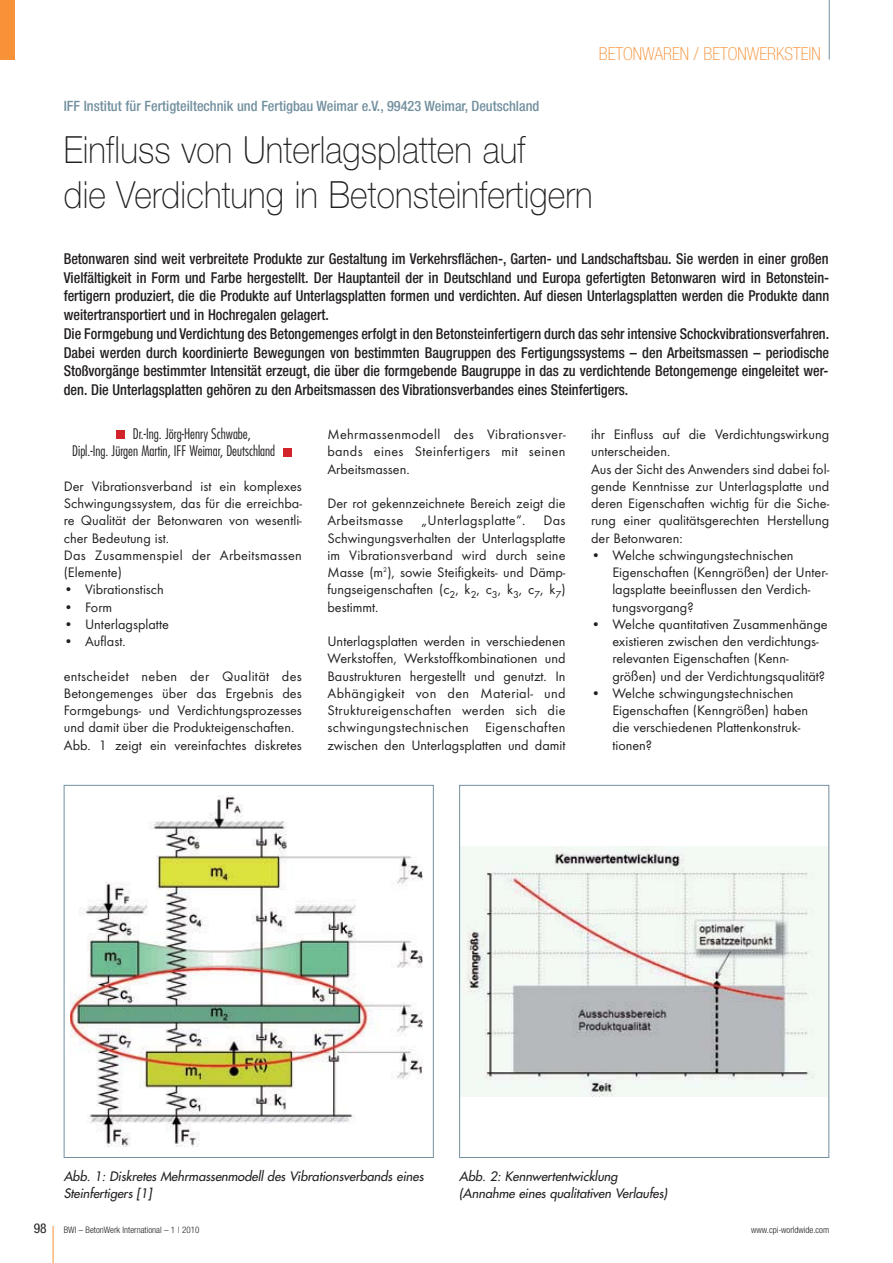
<style>
.page{position:relative;width:893px;height:1263px;background:#fff}
.page>*{position:absolute;margin:0;border:0;box-sizing:border-box;transform-origin:0 0}
.t1{font:100 37.5px/45px "Helvetica Neue";letter-spacing:.005em;color:#231f20;scale:.9 1}
.t2{font:100 condensed 18px "Helvetica Neue";color:#f79239}
.t3{font:500 condensed 15px/18.8px "Helvetica Neue";color:#231f20;scale:.95 1}
.t4{font:14.25px/17.2px "Futura T";color:#231f20}
.t5{font:500 condensed 14.25px "Helvetica Neue";color:#73909f}
.t6{font:300 condensed 14.25px/17.2px "Futura";color:#231f20}
.t7{font:14.25px "Futura T";letter-spacing:.025em;color:#231f20}
.t8{font:condensed 13.5px "Helvetica Neue";color:#231f20}
.t9{font:italic 12.75px/17.2px "Futura";letter-spacing:-.005em;color:#231f20}
.t10{font:300 condensed 9px "Helvetica Neue";color:#231f20}
</style>
<div class="page">
<img style="left:71px;top:796px;width:352px;height:350px">
<div style="left:64px;top:785px;width:370px;height:373px;border:1px solid #73909f"></div>
<img style="left:461px;top:847px;width:366px;height:249px">
<div style="left:459px;top:785px;width:370px;height:373px;border:1px solid #73909f"></div>
<hr style="left:53px;top:1226px;width:1px;height:37px;background:#f79239">
<hr style="left:829px;top:0;width:1px;height:60px;background:#73909f">
<div style="left:0;top:0;width:15px;height:60px;background:#f79239"></div>
<div style="left:283px;top:448px;width:9px;height:8px;background:#d2232a"></div>
<div style="left:116px;top:431px;width:9px;height:8px;background:#d2232a"></div>
<p class="t2" style="left:599px;top:47px;width:223px">BETONWAREN / BETONWERKSTEIN</p>
<p class="t5" style="left:64px;top:101px;width:477px">IFF Institut für Fertigteiltechnik und Fertigbau Weimar e.V., 99423 Weimar, Deutschland</p>
<h1 class="t1" style="left:64px;top:130px;width:589px">Einfluss von Unterlagsplatten auf<br>die Verdichtung in Betonsteinfertigern</h1>
<p class="t3" style="left:64px;top:250px;width:807px">Betonwaren sind weit verbreitete Produkte zur Gestaltung im Verkehrsflächen-, Garten- und Landschaftsbau. Sie werden in einer großen Vielfältigkeit in Form und Farbe hergestellt. Der Hauptanteil der in Deutschland und Europa gefertigten Betonwaren wird in Betonstein - fertigern produziert, die die Produkte auf Unterlagsplatten formen und verdichten. Auf diesen Unterlagsplatten werden die Produkte dann weitertransportiert und in Hochregalen gelagert.<br>Die Formgebung und Verdichtung des Betongemenges erfolgt in den Betonsteinfertigern durch das sehr intensive Schockvibrationsverfahren.<br>Dabei werden durch koordinierte Bewegungen von bestimmten Baugruppen des Fertigungssystems – den Arbeitsmassen – periodische Stoßvorgänge bestimmter Intensität erzeugt, die über die formgebende Baugruppe in das zu verdichtende Betongemenge eingeleitet wer&shy;den. Die Unterlagsplatten gehören zu den Arbeitsmassen des Vibrationsverbandes eines Steinfertigers.</p>
<p class="t6" style="left:72px;top:426px;width:204px;text-indent:61px">Dr.-Ing. Jörg-Henry Schwabe,<br>Dipl.-Ing. Jürgen Martin, IFF Weimar, Deutschland</p>
<p class="t4" style="left:64px;top:479px;width:240px">Der Vibrationsverband ist ein komplexes<br>Schwingungssystem, das für die erreichba&shy;re Qualität der Betonwaren von wesentli&shy;cher Bedeutung ist.<br>Das Zusammenspiel der Arbeitsmassen (Elemente)</p>
<p class="t4" style="left:64px;top:582px;width:102px">• Vibrationstisch</p>
<p class="t4" style="left:64px;top:600px;width:50px">• Form</p>
<p class="t4" style="left:64px;top:617px;width:107px">• Unterlagsplatte</p>
<p class="t4" style="left:64px;top:634px;width:63px">• Auflast.</p>
<p class="t4" style="left:64px;top:669px;width:240px">entscheidet neben der Qualität des Betongemenges über das Ergebnis des Formgebungs- und Verdichtungsprozesses und damit über die Produkteigenschaften.<br>Abb. 1 zeigt ein vereinfachtes diskretes</p>
<p class="t4" style="left:327px;top:427px;width:240px;text-align:justify">Mehrmassenmodell des Vibrationsver - bands eines Steinfertigers mit seinen Arbeits massen.</p>
<p class="t4" style="left:327px;top:496px;width:240px">Der rot gekennzeichnete Bereich zeigt die<br>Arbeitsmasse</p>
<p class="t7" style="left:421px;top:515px;width:106px">„Unterlagsplatte“.</p>
<p class="t4" style="left:327px;top:513px;width:240px;text-align:justify;text-indent:216px">Das Schwin gungsverhalten der Unterlagsplatte im Vibrationsverband wird durch seine Masse (m<sup>2</sup>), sowie Steifigkeits- und Dämp - fungseigenschaften (c<sub>2</sub>, k<sub>2</sub>, c<sub>3</sub>, k<sub>3</sub>, c<sub>7</sub>, k<sub>7</sub>) bestimmt.</p>
<p class="t4" style="left:327px;top:634px;width:240px;text-align:justify">Unterlagsplatten werden in verschiedenen Werkstoffen, Werkstoffkombinationen und Baustrukturen hergestellt und genutzt. In Abhängigkeit von den Material- und Struktureigenschaften werden sich die schwingungstechnischen Eigenschaften zwischen den Unterlagsplatten und damit</p>
<p class="t4" style="left:591px;top:427px;width:240px">ihr Einfluss auf die Verdichtungswirkung unter scheiden.<br>Aus der Sicht des Anwenders sind dabei fol&shy;gende Kenntnisse zur Unterlagsplatte und deren Eigenschaften wichtig für die Siche - rung einer qualitätsgerechten Herstel lung der Betonwaren:</p>
<p class="t4" style="left:612px;top:548px;width:217px;text-indent:-21px">• Welche schwingungstechnischen<br>Eigenschaften (Kenngrößen) der Unter - lagsplatte beeinflussen den Verdich - tungsvorgang?</p>
<p class="t4" style="left:612px;top:617px;width:217px;text-indent:-21px">• Welche quantitativen Zusammenhänge existieren zwischen den verdichtungs&shy;relevanten Eigenschaften (Kenn - größen) und der Verdichtungsqualität?</p>
<p class="t4" style="left:612px;top:686px;width:197px;text-indent:-21px">• Welche schwingungstechnischen<br>Eigenschaften (Kenngrößen) haben die verschiedenen Plattenkonstruk - tionen?</p>
<p class="t9" style="left:64px;top:1168px;width:364px">Abb. 1: Diskretes Mehrmassenmodell des Vibrationsverbands eines<br>Steinfertigers [1]</p>
<p class="t9" style="left:459px;top:1168px;width:212px">Abb. 2: Kennwertentwicklung (Annahme eines qualitativen Verlaufes)</p>
<p class="t8" style="left:34px;top:1223px;width:14px">98</p>
<p class="t10" style="left:64px;top:1226px;width:137px">BWI – BetonWerk International – 1 | 2010</p>
<p class="t10" style="left:751px;top:1226px;width:79px">www.cpi-worldwide.com</p>
</div>
